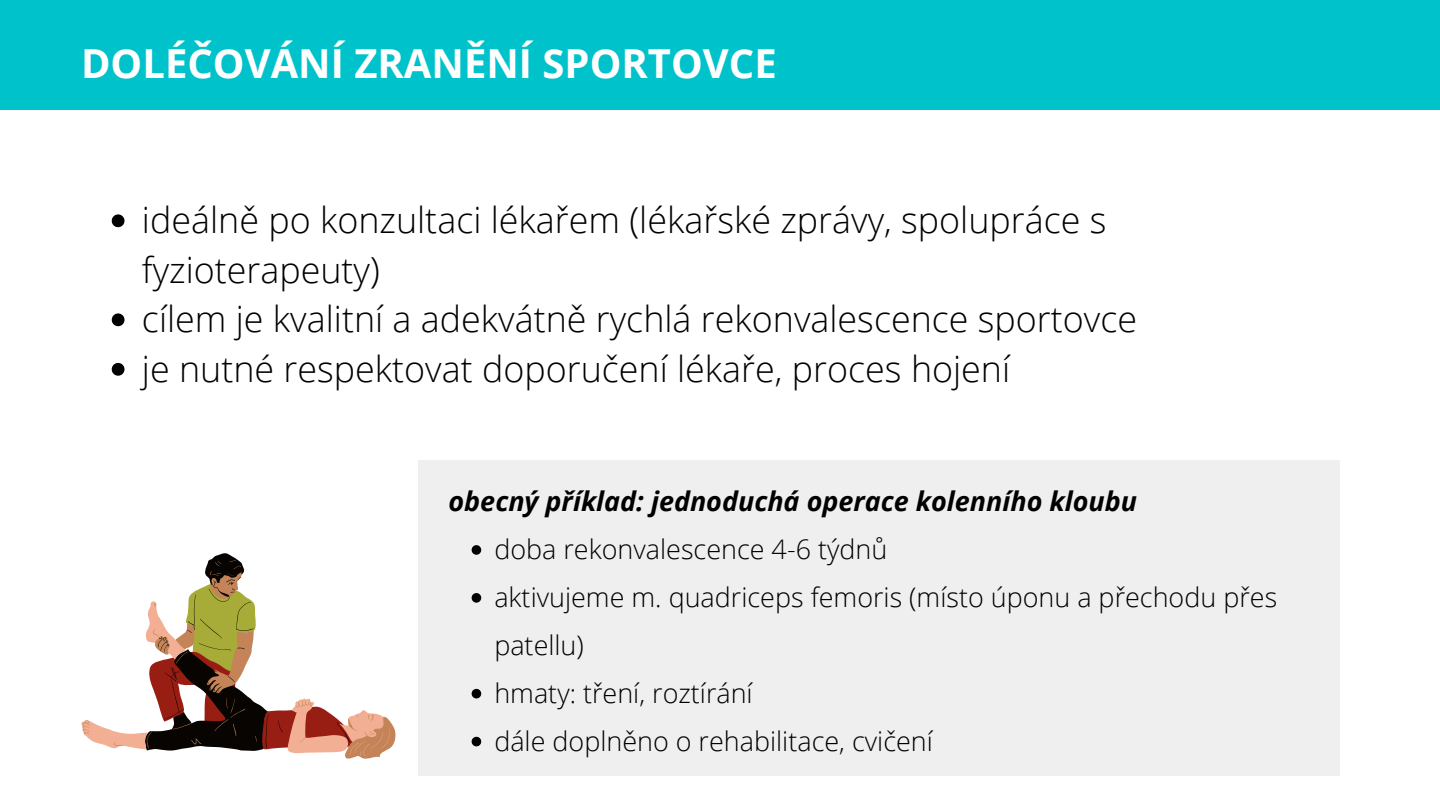
<style>
.page{position:relative;width:1440px;height:810px;background:#fff}
.page>*{position:absolute;margin:0;border:0;box-sizing:border-box;transform-origin:0 0}
.t1{font:700 40px "Open Sans";color:#fff}
.t2{font:300 35.9px/49.5px "Open Sans";color:#000}
.t3{font:300 27px/47.9px "Open Sans";color:#000}
.t4{font:italic 700 27px "Open Sans";color:#000}
</style>
<div class="page">
<div style="left:0;top:0;width:1440px;height:110px;background:#00c2cb"></div>
<div style="left:418px;top:460px;width:921px;height:315px;background:#efefef"></div>
<svg style="left:144px;top:553px;width:252px;height:206px"></svg>
<svg style="left:82px;top:560px;width:293px;height:189px"></svg>
<svg style="left:112px;top:214px;width:12px;height:13px"></svg>
<svg style="left:112px;top:313px;width:12px;height:13px"></svg>
<svg style="left:112px;top:363px;width:12px;height:13px"></svg>
<svg style="left:472px;top:545px;width:9px;height:10px"></svg>
<svg style="left:472px;top:593px;width:9px;height:10px"></svg>
<svg style="left:472px;top:689px;width:9px;height:9px"></svg>
<svg style="left:472px;top:737px;width:9px;height:9px"></svg>
<p class="t1" style="left:81px;top:35px;width:697px">DOLÉČOVÁNÍ ZRANĚNÍ SPORTOVCE</p>
<p class="t2" style="left:142px;top:195px;width:966px">ideálně po konzultaci lékařem (lékařské zprávy, spolupráce s fyzioterapeuty)</p>
<h1 class="t2" style="left:142px;top:294px;width:997px">cílem je kvalitní a adekvátně rychlá rekonvalescence sportovce</h1>
<p class="t2" style="left:142px;top:343px;width:870px">je nutné respektovat doporučení lékaře, proces hojení</p>
<p class="t4" style="left:449px;top:483px;width:690px">obecný příklad: jednoduchá operace kolenního kloubu</p>
<p class="t3" style="left:494px;top:525px;width:394px">doba rekonvalescence 4-6 týdnů</p>
<p class="t3" style="left:494px;top:573px;width:784px">aktivujeme m. quadriceps femoris (místo úponu a přechodu přes patellu)</p>
<h3 class="t3" style="left:494px;top:669px;width:260px">hmaty: tření, roztírání</h3>
<p class="t3" style="left:494px;top:716px;width:440px">dále doplněno o rehabilitace, cvičení</p>
</div>
